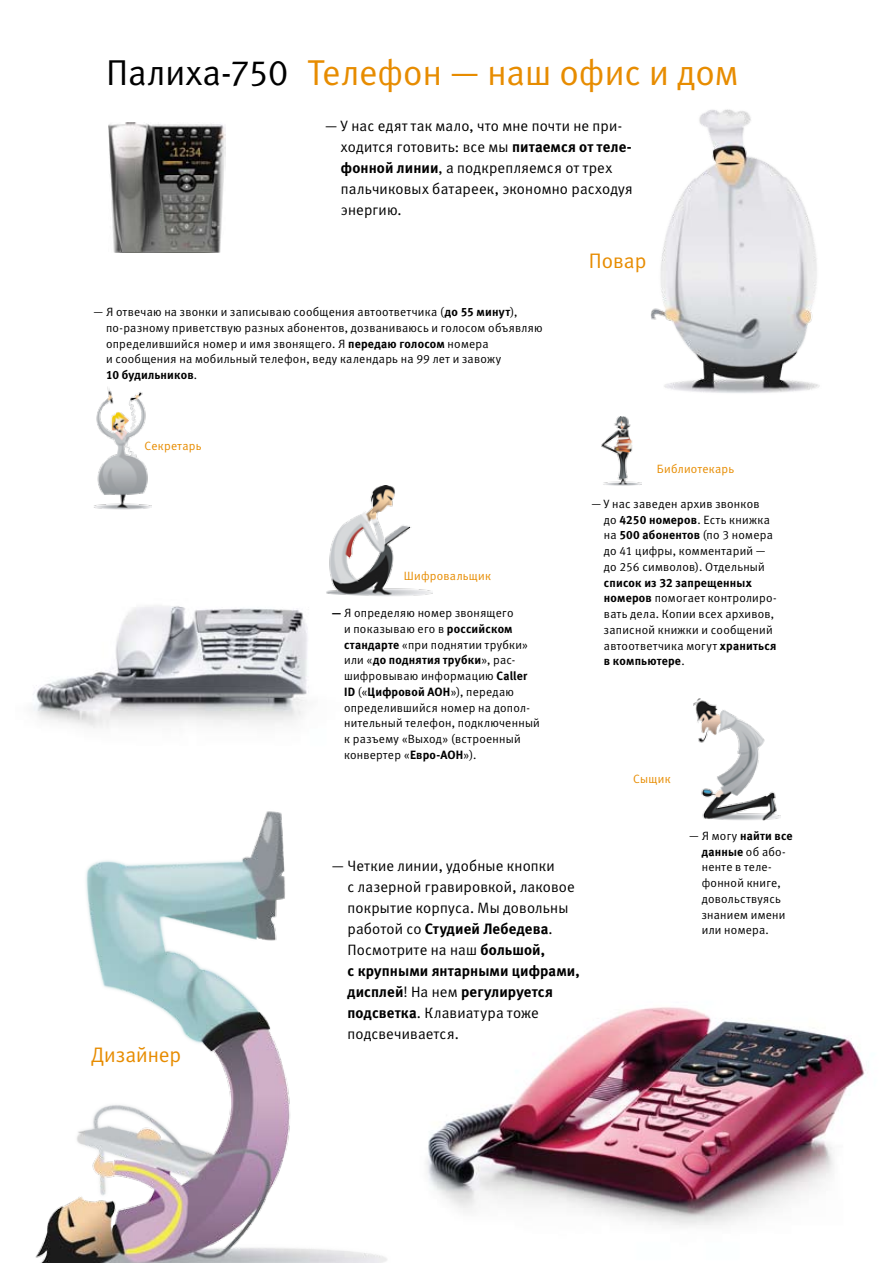
<style>
.page{position:relative;width:893px;height:1263px;background:#fff}
.page>*{position:absolute;margin:0;border:0;box-sizing:border-box;transform-origin:0 0}
.t1{font:36px "Meta Normal LFC";color:#e78c00}
.t2{font:21px "Meta Normal LFC";color:#e78c00}
.t3{font:15px/21px "Meta Normal LFC";letter-spacing:.01em;color:#000}
.t4{font:15px/21px "Meta Bold LFC";letter-spacing:.005em;color:#000}
.t5{font:12px/15.8px "Meta Normal LFC";letter-spacing:.02em;color:#000}
.t6{font:12px/15.8px "Meta Bold LFC";letter-spacing:.015em;color:#000;text-align:center}
.t7{font:12px "Meta Normal LFC";letter-spacing:.02em;color:#e78c00}
.s1{color:#000}
.s2{font-family:"Meta Bold LFC"}
.s3{font-family:"Meta Normal LFC"}
</style>
<div class="page">
<img style="left:426px;top:1007px;width:440px;height:219px">
<img style="left:108px;top:122px;width:117px;height:130px">
<img style="left:33px;top:606px;width:275px;height:122px">
<img style="left:693px;top:699px;width:88px;height:121px">
<img style="left:602px;top:417px;width:39px;height:68px">
<img style="left:35px;top:811px;width:352px;height:452px">
<img style="left:326px;top:485px;width:106px;height:111px">
<img style="left:94px;top:387px;width:57px;height:123px">
<img style="left:651px;top:109px;width:169px;height:284px">
<h1 class="t1" style="left:106px;top:52px;width:634px"><span class="s1">Палиха-750</span> Телефон — наш офис и дом</h1>
<p class="t3" style="left:341px;top:115px;width:293px;text-indent:-16px">— У нас едят так мало, что мне почти не при&shy;ходится готовить: все мы <span class="s2">питаемся от теле&shy;фонной линии</span>, а подкрепляемся от трех пальчиковых батареек, экономно расходуя энергию.</p>
<p class="t5" style="left:106px;top:304px;width:438px;text-indent:-13px">— Я отвечаю на звонки и записываю сообщения автоответчика (<span class="s2">до 55 минут</span>), по-разному приветствую разных абонентов, дозваниваюсь и голосом объявляю определившийся номер и имя звонящего. Я <span class="s2">передаю голосом</span> номера<br>и сообщения на мобильный телефон, веду календарь на 99 лет и завожу</p>
<p class="t6" style="left:106px;top:367px;width:93px">10 будильников<span class="s3">.</span></p>
<h2 class="t2" style="left:589px;top:249px;width:59px">Повар</h2>
<p class="t7" style="left:145px;top:439px;width:58px">Секретарь</p>
<h2 class="t2" style="left:92px;top:1043px;width:91px">Дизайнер</h2>
<p class="t7" style="left:404px;top:569px;width:88px">Шифровальщик</p>
<p class="t5" style="left:344px;top:605px;width:186px;text-indent:-12px"><span class="s2">—</span> Я определяю номер звонящего<br>и показываю его в <span class="s2">российском стандарте</span> «при поднятии трубки»</p>
<p class="t6" style="left:344px;top:652px;width:173px"><span class="s3">или «</span>до поднятия трубки<span class="s3">», рас-</span></p>
<p class="t5" style="left:344px;top:668px;width:185px">шифровываю информацию <span class="s2">Caller</span></p>
<p class="t6" style="left:344px;top:684px;width:171px">ID <span class="s3">(«</span>Цифровой АОН<span class="s3">»), передаю</span></p>
<p class="t5" style="left:344px;top:699px;width:197px">определившийся номер на допол&shy;нительный телефон, подключенный к разъему «Выход» (встроенный конвертер «<span class="s2">Евро-АОН</span>»).</p>
<p class="t7" style="left:657px;top:462px;width:79px">Библиотекарь</p>
<p class="t5" style="left:604px;top:496px;width:170px;text-indent:-12px">— У нас заведен архив звонков до <span class="s2">4250 номеров</span>. Есть книжка на <span class="s2">500 абонентов</span> (по 3 номера до 41 цифры, комментарий — до 256 символов). Отдельный</p>
<p class="t6" style="left:604px;top:574px;width:149px">список из 32 запрещенных</p>
<p class="t5" style="left:604px;top:590px;width:174px"><span class="s2">номеров</span> помогает контролиро&shy;вать дела. Копии всех архивов, записной книжки и сообщений автоответчика могут <span class="s2">храниться</span></p>
<p class="t6" style="left:604px;top:653px;width:82px">в компьютере<span class="s3">.</span></p>
<p class="t7" style="left:633px;top:773px;width:39px">Сыщик</p>
<p class="t3" style="left:347px;top:856px;width:229px;text-indent:-16px">— Четкие линии, удобные кнопки<br>с лазерной гравировкой, лаковое покрытие корпуса. Мы довольны</p>
<p class="t4" style="left:347px;top:918px;width:207px"><span class="s3">работой со</span> Студией Лебедева<span class="s3">.</span></p>
<p class="t3" style="left:347px;top:940px;width:199px">Посмотрите на наш <span class="s2">большой,</span></p>
<p class="t4" style="left:347px;top:960px;width:234px">с крупными янтарными цифрами, дисплей<span class="s3">! На нем</span> регулируется</p>
<p class="t3" style="left:347px;top:1003px;width:193px"><span class="s2">подсветка</span>. Клавиатура тоже подсвечивается.</p>
<p class="t6" style="left:689px;top:828px;width:105px"><span class="s3">— Я могу</span> найти все данные <span class="s3">об або-</span></p>
<p class="t5" style="left:702px;top:859px;width:85px">ненте в теле&shy;фонной книге, довольствуясь знанием имени или номера.</p>
</div>
